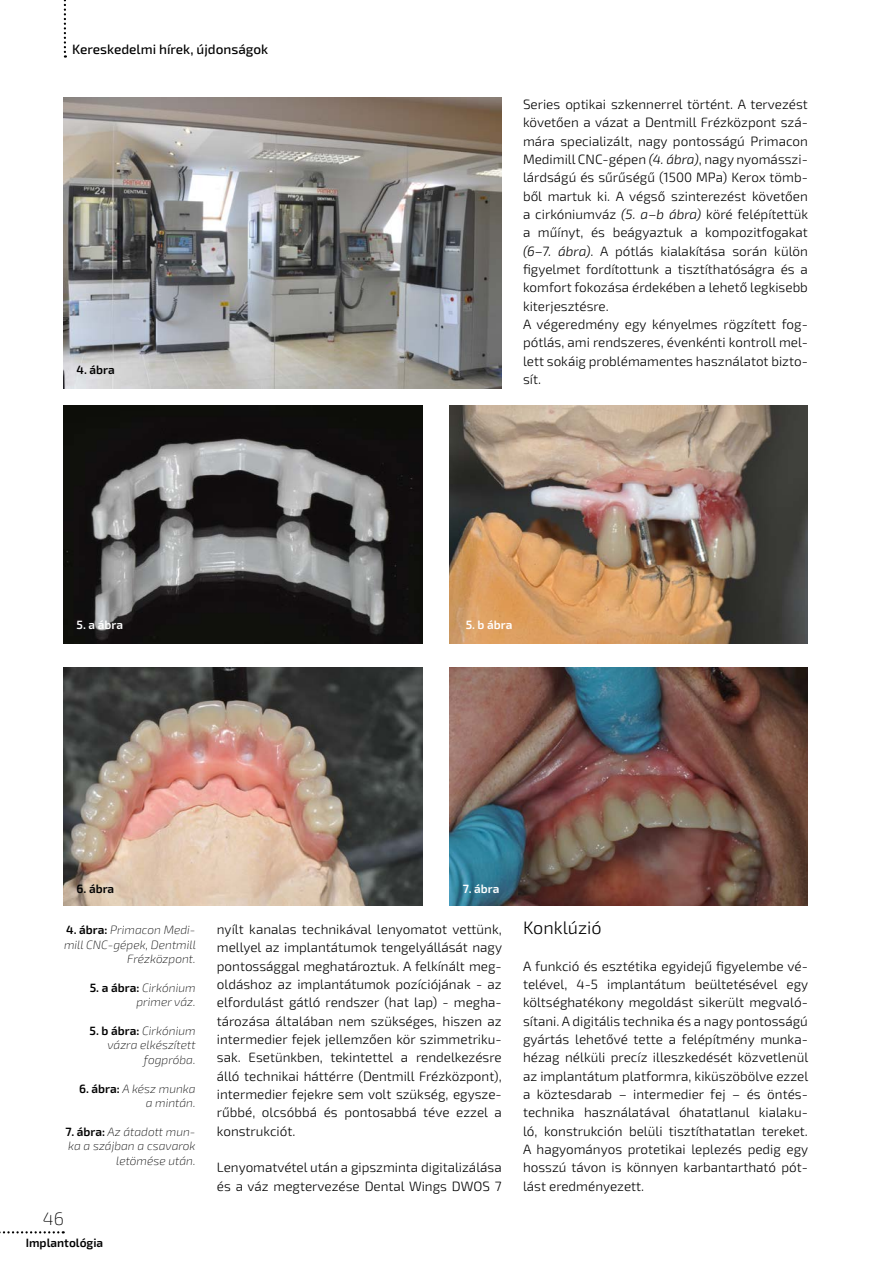
<style>
.page{position:relative;width:893px;height:1263px;background:#fff}
.page>*{position:absolute;margin:0;border:0;box-sizing:border-box;transform-origin:0 0}
.t1{font:300 18px "Exo 2.0";color:#000}
.t2{font:200 18px "Exo 2.0";color:#000}
.t3{font:300 13.5px/18.3px "Exo 2.0";color:#000;text-align:justify}
.t4{font:500 13.5px "Exo 2.0";color:#000}
.t5{font:italic 200 12px/14.4px "Exo 2.0";color:#000;text-align:right}
.t6{font:600 12px "Exo 2.0";color:#000}
.t7{font:600 12px "Exo 2.0";color:#fff}
.s1{font-style:italic}
.s2{font-weight:600;font-style:normal}
</style>
<div class="page">
<img style="left:64px;top:667px;width:358px;height:239px">
<img style="left:449px;top:667px;width:359px;height:239px">
<svg style="left:64px;top:0;width:2px;height:58px"></svg>
<svg style="left:0;top:1231px;width:64px;height:2px"></svg>
<img style="left:64px;top:405px;width:358px;height:238px">
<img style="left:449px;top:405px;width:359px;height:238px">
<img style="left:64px;top:98px;width:438px;height:291px">
<p class="t4" style="left:72px;top:41px;width:197px">Kereskedelmi hírek, újdonságok</p>
<p class="t6" style="left:77px;top:363px;width:40px">4. ábra</p>
<p class="t3" style="left:523px;top:95px;width:287px;text-align:left">Series optikai szkennerrel történt. A tervezést követően a vázat a Dentmill Frézközpont szá&shy;mára specializált, nagy pontosságú Primacon Medimill CNC-gépen <span class="s1">(4. ábra)</span>, nagy nyomásszi&shy;lárdságú és sűrűségű (1500 MPa) Kerox tömb&shy;ből martuk ki. A végső szinterezést követően a cirkóniumváz <span class="s1">(5. a–b ábra)</span> köré felépítettük a műínyt, és beágyaztuk a kompozitfogakat <span class="s1">(6–7. ábra)</span>. A pótlás kialakítása során külön figyelmet fordítottunk a tisztíthatóságra és a komfort fokozása érdekében a lehető legkisebb kiterjesztésre.<br>A végeredmény egy kényelmes rögzített fog&shy;pótlás, ami rendszeres, évenkénti kontroll mel&shy;lett sokáig problémamentes használatot bizto&shy;sít.</p>
<p class="t7" style="left:77px;top:617px;width:48px">5. a ábra</p>
<p class="t7" style="left:466px;top:617px;width:48px">5. b ábra</p>
<p class="t6" style="left:77px;top:881px;width:39px">6. ábra</p>
<p class="t7" style="left:463px;top:881px;width:38px">7. ábra</p>
<p class="t5" style="left:64px;top:923px;width:133px"><span class="s2">4. ábra:</span> Primacon Medi&shy;mill CNC-gépek, Dentmill<br>Frézközpont.</p>
<p class="t5" style="left:90px;top:980px;width:107px"><span class="s2">5. a ábra:</span> Cirkónium primer váz.</p>
<p class="t5" style="left:89px;top:1024px;width:108px"><span class="s2">5. b ábra:</span> Cirkónium vázra elkészített fogpróba.</p>
<p class="t5" style="left:79px;top:1081px;width:118px"><span class="s2">6. ábra:</span> A kész munka a mintán.</p>
<p class="t5" style="left:66px;top:1124px;width:131px"><span class="s2">7. ábra:</span> Az átadott mun&shy;ka a szájban a csavarok letömése után.</p>
<h1 class="t2" style="left:43px;top:1208px;width:22px">46</h1>
<p class="t6" style="left:26px;top:1236px;width:79px">Implantológia</p>
<p class="t3" style="left:217px;top:920px;width:287px">nyílt kanalas technikával lenyomatot vettünk, mellyel az implantátumok tengelyállását nagy pontossággal meghatároztuk. A felkínált meg&shy;oldáshoz az implantátumok pozíciójának - az elfordulást gátló rendszer (hat lap) - megha&shy;tározása általában nem szükséges, hiszen az intermedier fejek jellemzően kör szimmetriku&shy;sak. Esetünkben, tekintettel a rendelkezésre álló technikai háttérre (Dentmill Frézközpont), intermedier fejekre sem volt szükség, egysze&shy;rűbbé, olcsóbbá és pontosabbá téve ezzel a konstrukciót.</p>
<p class="t3" style="left:217px;top:1159px;width:286px">Lenyomatvétel után a gipszminta digitalizálása és a váz megtervezése Dental Wings DWOS 7</p>
<h1 class="t1" style="left:523px;top:917px;width:80px">Konklúzió</h1>
<p class="t3" style="left:523px;top:957px;width:287px">A funkció és esztétika egyidejű figyelembe vé&shy;telével, 4-5 implantátum beültetésével egy költséghatékony megoldást sikerült megvaló&shy;sítani. A digitális technika és a nagy pontosságú gyártás lehetővé tette a felépítmény munka&shy;hézag nélküli precíz illeszkedését közvetlenül az implantátum platformra, kiküszöbölve ezzel a köztesdarab – intermedier fej – és öntés&shy;technika használatával óhatatlanul kialaku&shy;ló, konstrukción belüli tisztíthatatlan tereket.<br>A hagyományos protetikai leplezés pedig egy hosszú távon is könnyen karbantartható pót&shy;lást eredményezett.</p>
</div>
